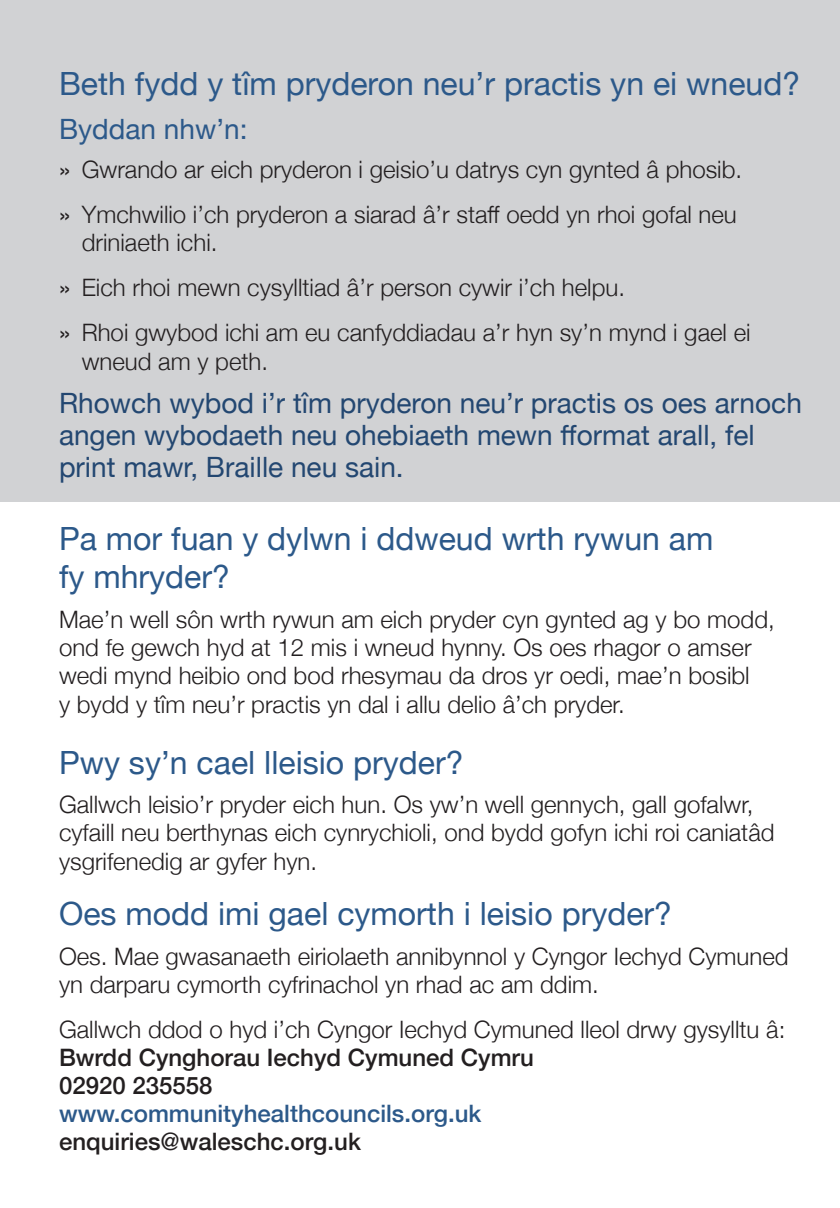
<style>
.page{position:relative;width:840px;height:1208px;background:#fff}
.page>*{position:absolute;margin:0;border:0;box-sizing:border-box;transform-origin:0 0}
.t1{font:32px/38.4px "Helvetica Neue";color:#2c598a}
.t2{font:28px/32px "Helvetica Neue";color:#234771}
.t3{font:28px "Helvetica Neue";color:#2c598a}
.t4{font:300 24px/45px "Helvetica Neue";color:#231f20}
.t5{font:500 24px/28px "Helvetica Neue";color:#231f20}
.t6{font:500 24px "Helvetica Neue";color:#2c598a}
.s1{font-weight:400}
</style>
<div class="page">
<div style="left:0;top:0;width:839px;height:502px;background:#d1d2d4"></div>
<h1 class="t1" style="left:59px;top:66px;width:742px">Beth fydd y tîm pryderon neu’r practis yn ei wneud?</h1>
<p class="t3" style="left:59px;top:109px;width:190px">Byddan nhw’n:</p>
<p class="t4" style="left:59px;top:145px;width:684px"><span class="s1">»</span> Gwrando ar eich pryderon i geisio’u datrys cyn gynted â phosib. <span class="s1">»</span> Ymchwilio i’ch pryderon a siarad â’r staff oedd yn rhoi gofal neu</p>
<p class="t4" style="left:59px;top:218px;width:692px;text-indent:23px">driniaeth ichi.<br><span class="s1">»</span> Eich rhoi mewn cysylltiad â’r person cywir i’ch helpu.<br><span class="s1">»</span> Rhoi gwybod ichi am eu canfyddiadau a’r hyn sy’n mynd i gael ei</p>
<p class="t4" style="left:82px;top:337px;width:188px">wneud am y peth.</p>
<p class="t2" style="left:59px;top:389px;width:744px">Rhowch wybod i’r tîm pryderon neu’r practis os oes arnoch angen wybodaeth neu ohebiaeth mewn fformat arall, fel print mawr, Braille neu sain.</p>
<h1 class="t1" style="left:59px;top:521px;width:655px">Pa mor fuan y dylwn i ddweud wrth rywun am fy mhryder?</h1>
<p class="t4" style="left:59px;top:603px;width:717px;line-height:28.2px">Mae’n well sôn wrth rywun am eich pryder cyn gynted ag y bo modd, ond fe gewch hyd at 12 mis i wneud hynny. Os oes rhagor o amser wedi mynd heibio ond bod rhesymau da dros yr oedi, mae’n bosibl<br>y bydd y tîm neu’r practis yn dal i allu delio â’ch pryder.</p>
<h1 class="t1" style="left:59px;top:745px;width:406px">Pwy sy’n cael lleisio pryder?</h1>
<p class="t4" style="left:59px;top:788px;width:716px;line-height:28.4px">Gallwch leisio’r pryder eich hun. Os yw’n well gennych, gall gofalwr, cyfaill neu berthynas eich cynrychioli, ond bydd gofyn ichi roi caniatâd ysgrifenedig ar gyfer hyn.</p>
<h1 class="t1" style="left:59px;top:896px;width:614px">Oes modd imi gael cymorth i leisio pryder?</h1>
<p class="t4" style="left:59px;top:940px;width:730px;line-height:28px">Oes. Mae gwasanaeth eiriolaeth annibynnol y Cyngor Iechyd Cymuned yn darparu cymorth cyfrinachol yn rhad ac am ddim.</p>
<p class="t4" style="left:59px;top:1004px;width:727px">Gallwch ddod o hyd i’ch Cyngor Iechyd Cymuned lleol drwy gysylltu â:</p>
<p class="t5" style="left:59px;top:1041px;width:476px">Bwrdd Cynghorau Iechyd Cymuned Cymru<br>02920 235558</p>
<p class="t6" style="left:59px;top:1093px;width:423px">www.communityhealthcouncils.org.uk</p>
<p class="t5" style="left:59px;top:1126px;width:303px">enquiries@waleschc.org.uk</p>
</div>
